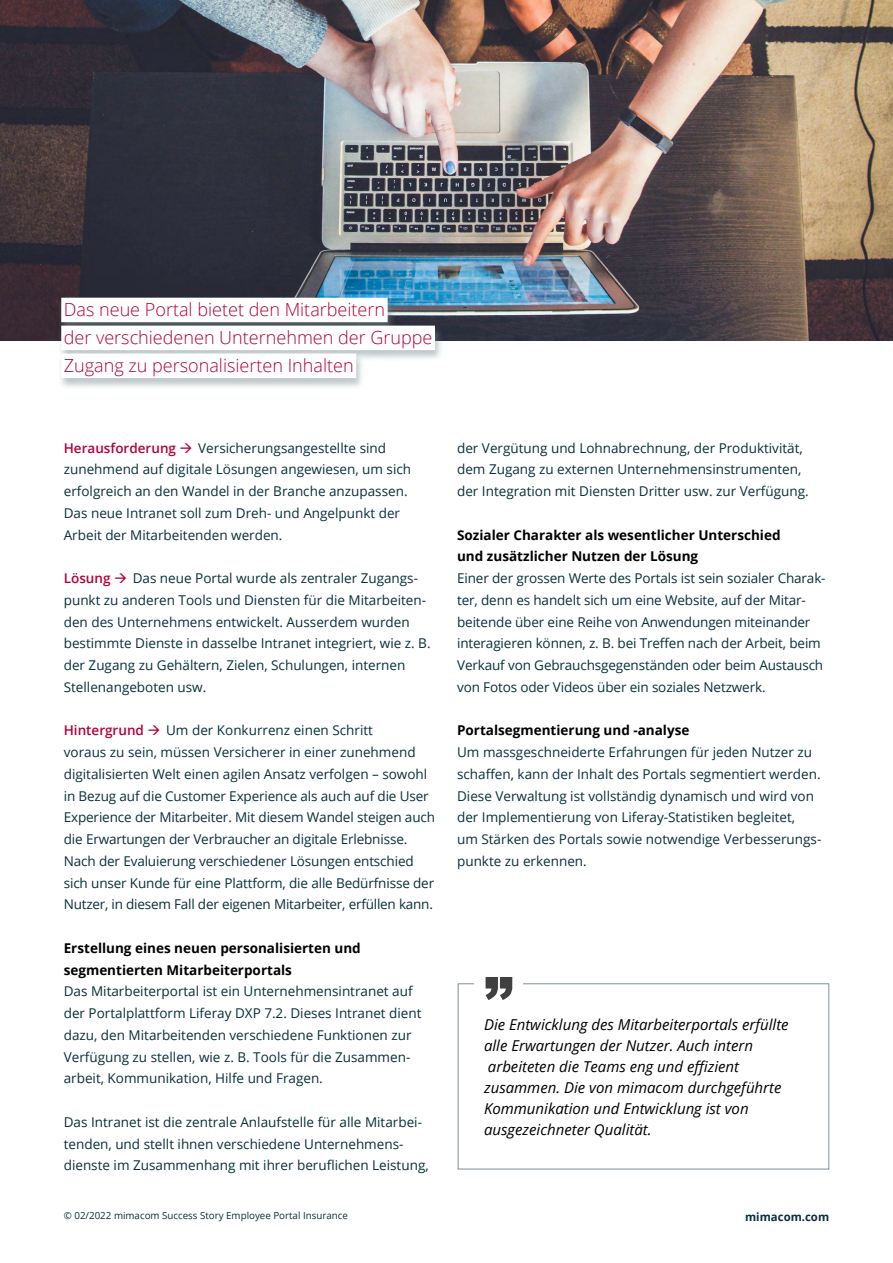
<style>
.page{position:relative;width:893px;height:1263px;background:#fff}
.page>*{position:absolute;margin:0;border:0;box-sizing:border-box;transform-origin:0 0}
.t1{font:300 18px/27.9px "Open Sans";color:#b30037}
.t2{font:italic 15px/21px "Open Sans";color:#000}
.t3{font:13.5px/21.8px "Open Sans";color:#08303b}
.t4{font:700 13.5px/21.8px "Open Sans";color:#000}
.t5{font:700 11.4px "Open Sans";color:#08303b}
.t6{font:9.75px "Open Sans";color:#08303b}
.s1{font-weight:600;color:#b30037}
.s2{color:#b30037}
</style>
<div class="page">
<img style="left:0;top:0;width:893px;height:340px">
<div style="left:458px;top:983px;width:371px;height:186px;border:1px solid #7e9098"></div>
<div style="left:475px;top:981px;width:48px;height:23px;background:#fff"></div>
<svg style="left:486px;top:977px;width:26px;height:23px"></svg>
<div style="left:58px;top:296px;width:386px;height:93px;background:#7e9098;opacity:.5"></div>
<div style="left:61px;top:298px;width:327px;height:24px;background:#fff"></div>
<div style="left:61px;top:326px;width:374px;height:24px;background:#fff"></div>
<div style="left:61px;top:354px;width:295px;height:24px;background:#fff"></div>
<h1 class="t1" style="left:64px;top:295px;width:370px">Das neue Portal bietet den Mitarbeitern<br>der verschiedenen Unternehmen der Gruppe<br>Zugang zu personalisierten Inhalten</h1>
<p class="t3" style="left:64px;top:436px;width:349px"><span class="s1">Herausforderung</span> <span class="s2">→</span> Versicherungsangestellte sind zunehmend auf digitale Lösungen angewiesen, um sich erfolgreich an den Wandel in der Branche anzupassen.<br>Das neue Intranet soll zum Dreh- und Angelpunkt der Arbeit der Mitarbeitenden werden.</p>
<p class="t3" style="left:64px;top:567px;width:368px"><span class="s1">Lösung</span> <span class="s2">→</span> Das neue Portal wurde als zentraler Zugangs&shy;punkt zu anderen Tools und Diensten für die Mitarbeiten&shy;den des Unternehmens entwickelt. Ausserdem wurden bestimmte Dienste in dasselbe Intranet integriert, wie z. B. der Zugang zu Gehältern, Zielen, Schulungen, internen Stellenangeboten usw.</p>
<p class="t3" style="left:64px;top:719px;width:373px"><span class="s1">Hintergrund</span> <span class="s2">→</span> Um der Konkurrenz einen Schritt<br>voraus zu sein, müssen Versicherer in einer zunehmend digitalisierten Welt einen agilen Ansatz verfolgen – sowohl in Bezug auf die Customer Experience als auch auf die User Experience der Mitarbeiter. Mit diesem Wandel steigen auch die Erwartungen der Verbraucher an digitale Erlebnisse.<br>Nach der Evaluierung verschiedener Lösungen entschied sich unser Kunde für eine Plattform, die alle Bedürfnisse der Nutzer, in diesem Fall der eigenen Mitarbeiter, erfüllen kann.</p>
<p class="t4" style="left:64px;top:937px;width:298px">Erstellung eines neuen personalisierten und segmentierten Mitarbeiterportals</p>
<p class="t3" style="left:64px;top:980px;width:359px">Das Mitarbeiterportal ist ein Unternehmensintranet auf der Portalplattform Liferay DXP 7.2. Dieses Intranet dient dazu, den Mitarbeitenden verschiedene Funktionen zur Verfügung zu stellen, wie z. B. Tools für die Zusammen&shy;arbeit, Kommunikation, Hilfe und Fragen.</p>
<p class="t3" style="left:64px;top:1111px;width:366px">Das Intranet ist die zentrale Anlaufstelle für alle Mitarbei&shy;tenden, und stellt ihnen verschiedene Unternehmens&shy;dienste im Zusammenhang mit ihrer beruflichen Leistung,</p>
<p class="t3" style="left:457px;top:436px;width:353px">der Vergütung und Lohnabrechnung, der Produktivität, dem Zugang zu externen Unternehmensinstrumenten, der Integration mit Diensten Dritter usw. zur Verfügung.</p>
<p class="t4" style="left:457px;top:523px;width:325px">Sozialer Charakter als wesentlicher Unterschied und zusätzlicher Nutzen der Lösung</p>
<p class="t3" style="left:457px;top:567px;width:370px">Einer der grossen Werte des Portals ist sein sozialer Charak&shy;ter, denn es handelt sich um eine Website, auf der Mitar&shy;beitende über eine Reihe von Anwendungen miteinander interagieren können, z. B. bei Treffen nach der Arbeit, beim Verkauf von Gebrauchsgegenständen oder beim Austausch von Fotos oder Videos über ein soziales Netzwerk.</p>
<p class="t4" style="left:457px;top:719px;width:234px">Portalsegmentierung und -analyse</p>
<p class="t3" style="left:457px;top:741px;width:366px">Um massgeschneiderte Erfahrungen für jeden Nutzer zu schaffen, kann der Inhalt des Portals segmentiert werden.<br>Diese Verwaltung ist vollständig dynamisch und wird von der Implementierung von Liferay-Statistiken begleitet,<br>um Stärken des Portals sowie notwendige Verbesserungs&shy;punkte zu erkennen.</p>
<p class="t2" style="left:484px;top:1013px;width:306px">Die Entwicklung des Mitarbeiterportals erfüllte alle Erwartungen der Nutzer. Auch intern arbeiteten die Teams eng und effizient zusammen. Die von mimacom durchgeführte Kommunikation und Entwicklung ist von ausgezeichneter Qualität.</p>
<p class="t6" style="left:64px;top:1209px;width:286px">© 02/2022 mimacom Success Story Employee Portal Insurance</p>
<p class="t5" style="left:745px;top:1208px;width:86px">mimacom.com</p>
</div>
